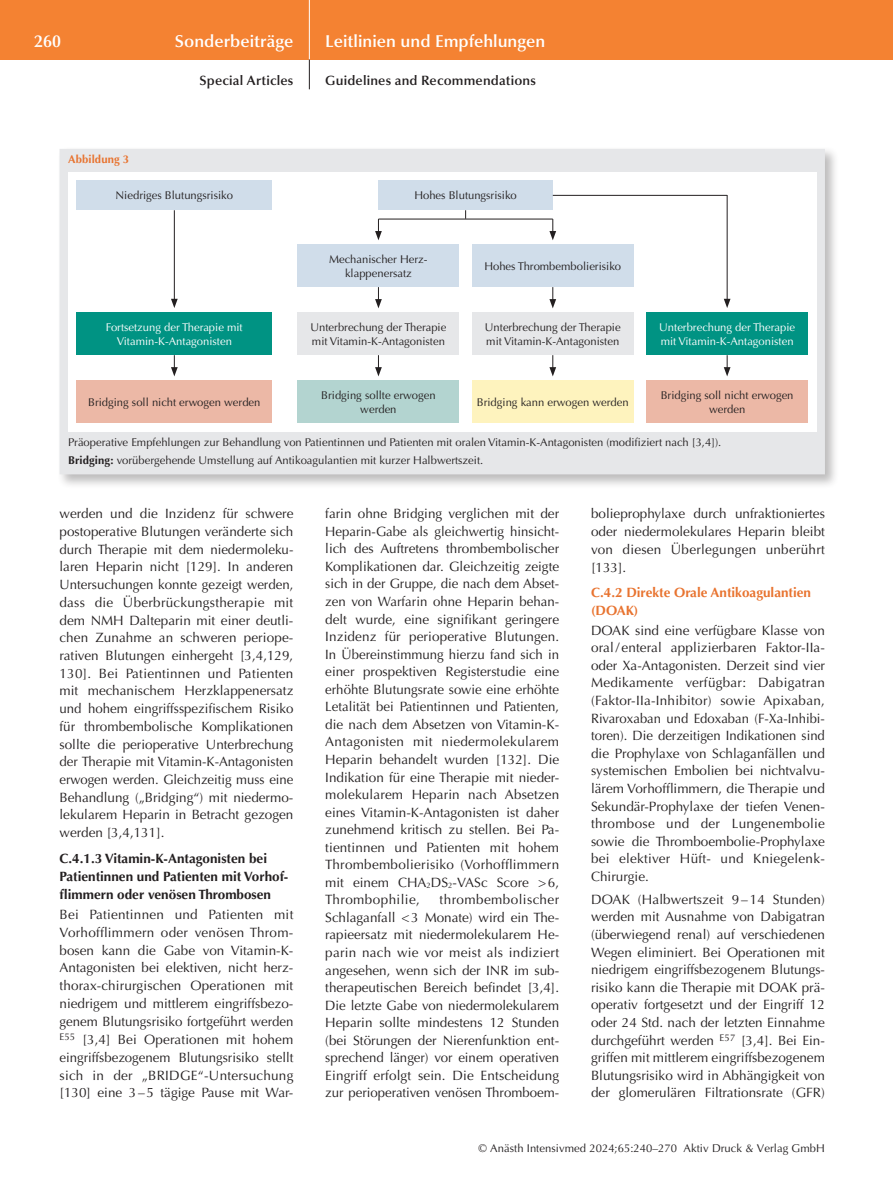
<style>
.page{position:relative;width:893px;height:1191px;background:#fff}
.page>*{position:absolute;margin:0;border:0;box-sizing:border-box;transform-origin:0 0}
.t1{font:600 17.25px "Optima";color:#fff}
.t2{font:13.5px/17.5px "Optima";color:#231f20;text-align:justify}
.t3{font:700 13.5px/17.9px "Optima";color:#231f20}
.t4{font:600 13.5px "Optima";letter-spacing:.01em;color:#231f20}
.t5{font:700 13.5px/17.5px "Optima";color:#e8732f}
.t6{font:11.25px/13.5px "Optima";color:#231f20}
.t7{font:11.25px/13.5px "Optima";color:#fff}
.t8{font:700 11.25px "Optima";letter-spacing:.015em;color:#e8732f}
.s1{font-weight:700}
</style>
<div class="page">
<div style="left:0;top:0;width:893px;height:60px;background:#f48232"></div>
<hr style="left:309px;top:0;width:1px;height:60px;background:#fff">
<svg style="left:309px;top:60px;width:1px;height:29px"></svg>
<div style="left:57px;top:146px;width:782px;height:343px;background:#231f20;opacity:.3"></div>
<div style="left:60px;top:149px;width:765px;height:325px;background:#e6e7e9"></div>
<div style="left:68px;top:172px;width:748px;height:259px;background:#fff"></div>
<div style="left:472px;top:244px;width:162px;height:43px;background:#d0ddea"></div>
<div style="left:472px;top:313px;width:162px;height:42px;background:#e6e7e9"></div>
<div style="left:646px;top:313px;width:162px;height:42px;background:#009383"></div>
<div style="left:646px;top:381px;width:162px;height:42px;background:#ecb8a6"></div>
<div style="left:298px;top:244px;width:161px;height:43px;background:#d0ddea"></div>
<div style="left:298px;top:313px;width:161px;height:42px;background:#e6e7e9"></div>
<div style="left:77px;top:180px;width:195px;height:30px;background:#d0ddea"></div>
<div style="left:77px;top:313px;width:195px;height:42px;background:#009383"></div>
<div style="left:77px;top:381px;width:195px;height:42px;background:#ecb8a6"></div>
<div style="left:378px;top:180px;width:175px;height:30px;background:#d0ddea"></div>
<hr style="left:553px;top:195px;width:174px;height:1px;background:#231f20">
<hr style="left:174px;top:210px;width:1px;height:91px;background:#231f20">
<svg style="left:171px;top:299px;width:7px;height:9px"></svg>
<svg style="left:375px;top:220px;width:7px;height:20px"></svg>
<svg style="left:375px;top:287px;width:7px;height:21px"></svg>
<svg style="left:171px;top:355px;width:7px;height:21px"></svg>
<svg style="left:549px;top:219px;width:7px;height:21px"></svg>
<svg style="left:549px;top:287px;width:7px;height:21px"></svg>
<div style="left:472px;top:381px;width:162px;height:42px;background:#fef3be"></div>
<div style="left:298px;top:381px;width:161px;height:42px;background:#b3d4d0"></div>
<svg style="left:375px;top:355px;width:7px;height:21px"></svg>
<svg style="left:549px;top:355px;width:7px;height:21px"></svg>
<svg style="left:724px;top:355px;width:6px;height:21px"></svg>
<hr style="left:727px;top:195px;width:1px;height:106px;background:#231f20">
<svg style="left:724px;top:299px;width:6px;height:9px"></svg>
<hr style="left:378px;top:219px;width:175px;height:1px;background:#231f20">
<p class="t1" style="left:34px;top:31px;width:29px">260</p>
<p class="t1" style="left:175px;top:31px;width:120px">Sonderbeiträge</p>
<p class="t4" style="left:199px;top:73px;width:95px">Special Articles</p>
<p class="t1" style="left:325px;top:31px;width:222px">Leitlinien und Empfehlungen</p>
<p class="t4" style="left:325px;top:73px;width:212px">Guidelines and Recommendations</p>
<p class="t8" style="left:68px;top:153px;width:63px">Abbildung 3</p>
<p class="t6" style="left:116px;top:189px;width:119px">Niedriges Blutungsrisiko</p>
<p class="t7" style="left:106px;top:321px;width:138px;text-align:center">Fortsetzung der Therapie mit<br>Vitamin-K-Antagonisten</p>
<p class="t6" style="left:414px;top:189px;width:104px">Hohes Blutungsrisiko</p>
<p class="t6" style="left:329px;top:253px;width:100px;text-align:center">Mechanischer Herz&shy;klappenersatz</p>
<p class="t6" style="left:310px;top:321px;width:137px">Unterbrechung der Therapie mit Vitamin-K-Antagonisten</p>
<p class="t6" style="left:484px;top:259px;width:138px">Hohes Thrombembolierisiko</p>
<p class="t6" style="left:485px;top:321px;width:137px">Unterbrechung der Therapie mit Vitamin-K-Antagonisten</p>
<p class="t7" style="left:659px;top:321px;width:137px">Unterbrechung der Therapie mit Vitamin-K-Antagonisten</p>
<p class="t6" style="left:321px;top:389px;width:116px;text-align:center">Bridging sollte erwogen werden</p>
<p class="t6" style="left:68px;top:433px;width:655px;line-height:17.7px">Präoperative Empfehlungen zur Behandlung von Patientinnen und Patienten mit oralen Vitamin-K-Antagonisten (modifiziert nach [3,4]).<br><span class="s1">Bridging:</span> vorübergehende Umstellung auf Antikoagulantien mit kurzer Halbwertszeit.</p>
<p class="t6" style="left:661px;top:389px;width:134px;text-align:center">Bridging soll nicht erwogen werden</p>
<p class="t6" style="left:88px;top:396px;width:174px">Bridging soll nicht erwogen werden</p>
<p class="t6" style="left:477px;top:396px;width:153px">Bridging kann erwogen werden</p>
<p class="t2" style="left:60px;top:505px;width:235px">werden und die Inzidenz für schwere postoperative Blutungen veränderte sich durch Therapie mit dem niedermoleku&shy;laren Heparin nicht [129]. In anderen Untersuchungen konnte gezeigt werden, dass die Überbrückungstherapie mit dem NMH Dalteparin mit einer deutli&shy;chen Zunahme an schweren periope&shy;rativen Blutungen einhergeht [3,4,129, 130]. Bei Patientinnen und Patienten mit mechanischem Herzklappenersatz und hohem eingriffsspezifischem Risiko für thrombembolische Komplikationen sollte die perioperative Unterbrechung der Therapie mit Vitamin-K-Antagonisten erwogen werden. Gleichzeitig muss eine Behandlung („Bridging“) mit niedermo&shy;lekularem Heparin in Betracht gezogen werden [3,4,131].</p>
<p class="t3" style="left:60px;top:849px;width:230px">C.4.1.3 Vitamin-K-Antagonisten bei<br>Patientinnen und Patienten mit Vorhof&shy;flimmern oder venösen Thrombosen</p>
<p class="t2" style="left:60px;top:905px;width:235px">Bei Patientinnen und Patienten mit Vorhofflimmern oder venösen Throm&shy;bosen kann die Gabe von Vitamin-K-Antagonisten bei elektiven, nicht herz&shy;thorax-chirurgischen Operationen mit niedrigem und mittlerem eingriffsbezo&shy;genem Blutungsrisiko fortgeführt werden <sup>E55</sup> [3,4] Bei Operationen mit hohem eingriffsbezogenem Blutungsrisiko stellt sich in der „BRIDGE“-Untersuchung [130] eine 3–5 tägige Pause mit War-</p>
<p class="t2" style="left:325px;top:505px;width:235px">farin ohne Bridging verglichen mit der Heparin-Gabe als gleichwertig hinsicht&shy;lich des Auftretens thrombembolischer Komplikationen dar. Gleichzeitig zeigte sich in der Gruppe, die nach dem Abset&shy;zen von Warfarin ohne Heparin behan&shy;delt wurde, eine signifikant geringere Inzidenz für perioperative Blutungen.<br>In Übereinstimmung hierzu fand sich in einer prospektiven Registerstudie eine erhöhte Blutungsrate sowie eine erhöhte Letalität bei Patientinnen und Patienten, die nach dem Absetzen von Vitamin-K-Antagonisten mit niedermolekularem Heparin behandelt wurden [132]. Die Indikation für eine Therapie mit nieder&shy;molekularem Heparin nach Absetzen eines Vitamin-K-Antagonisten ist daher zunehmend kritisch zu stellen. Bei Pa&shy;tientinnen und Patienten mit hohem Thrombembolierisiko (Vorhofflimmern mit einem CHA<sub>2</sub>DS<sub>2</sub>-VASc Score &gt;6, Thrombophilie,</p>
<p class="t2" style="left:325px;top:891px;width:235px;text-align:left;text-indent:114px">thrombembolischer Schlaganfall &lt;3 Monate) wird ein The&shy;rapieersatz mit niedermolekularem He-- parin nach wie vor meist als indiziert angesehen, wenn sich der INR im sub&shy;therapeutischen Bereich befindet [3,4].<br>Die letzte Gabe von niedermolekularem Heparin sollte mindestens 12 Stunden (bei Störungen der Nierenfunktion ent&shy;sprechend länger) vor einem operativen Eingriff erfolgt sein. Die Entscheidung zur perioperativen venösen Thromboem-</p>
<p class="t2" style="left:591px;top:505px;width:235px">bolieprophylaxe durch unfraktioniertes oder niedermolekulares Heparin bleibt von diesen Überlegungen unberührt [133].</p>
<p class="t5" style="left:591px;top:584px;width:222px">C.4.2 Direkte Orale Antikoagulantien (DOAK)</p>
<p class="t2" style="left:591px;top:621px;width:235px">DOAK sind eine verfügbare Klasse von oral / enteral applizierbaren Faktor-IIa&shy;oder Xa-Antagonisten. Derzeit sind vier Medikamente verfügbar: Dabigatran (Faktor-IIa-Inhibitor) sowie Apixaban, Rivaroxaban und Edoxaban (F-Xa-Inhibi&shy;toren). Die derzeitigen Indikationen sind die Prophylaxe von Schlaganfällen und systemischen Embolien bei nichtvalvu&shy;lärem Vorhofflimmern, die Therapie und Sekundär-Prophylaxe der tiefen Venen&shy;thrombose und der Lungenembolie sowie die Thromboembolie-Prophylaxe bei elektiver Hüft- und Kniegelenk-Chirurgie.</p>
<p class="t2" style="left:591px;top:890px;width:235px">DOAK (Halbwertszeit 9 – 14 Stunden) werden mit Ausnahme von Dabigatran (überwiegend renal) auf verschiedenen Wegen eliminiert. Bei Operationen mit niedrigem eingriffsbezogenem Blutungs&shy;risiko kann die Therapie mit DOAK prä&shy;operativ fortgesetzt und der Eingriff 12 oder 24 Std. nach der letzten Einnahme durchgeführt werden <sup>E57</sup> [3,4]. Bei Ein&shy;griffen mit mittlerem eingriffsbezogenem Blutungsrisiko wird in Abhängigkeit von der glomerulären Filtrationsrate (GFR)</p>
<p class="t6" style="left:478px;top:1142px;width:348px">© Anästh Intensivmed 2024;65:240–270 Aktiv Druck &amp; Verlag GmbH</p>
</div>
